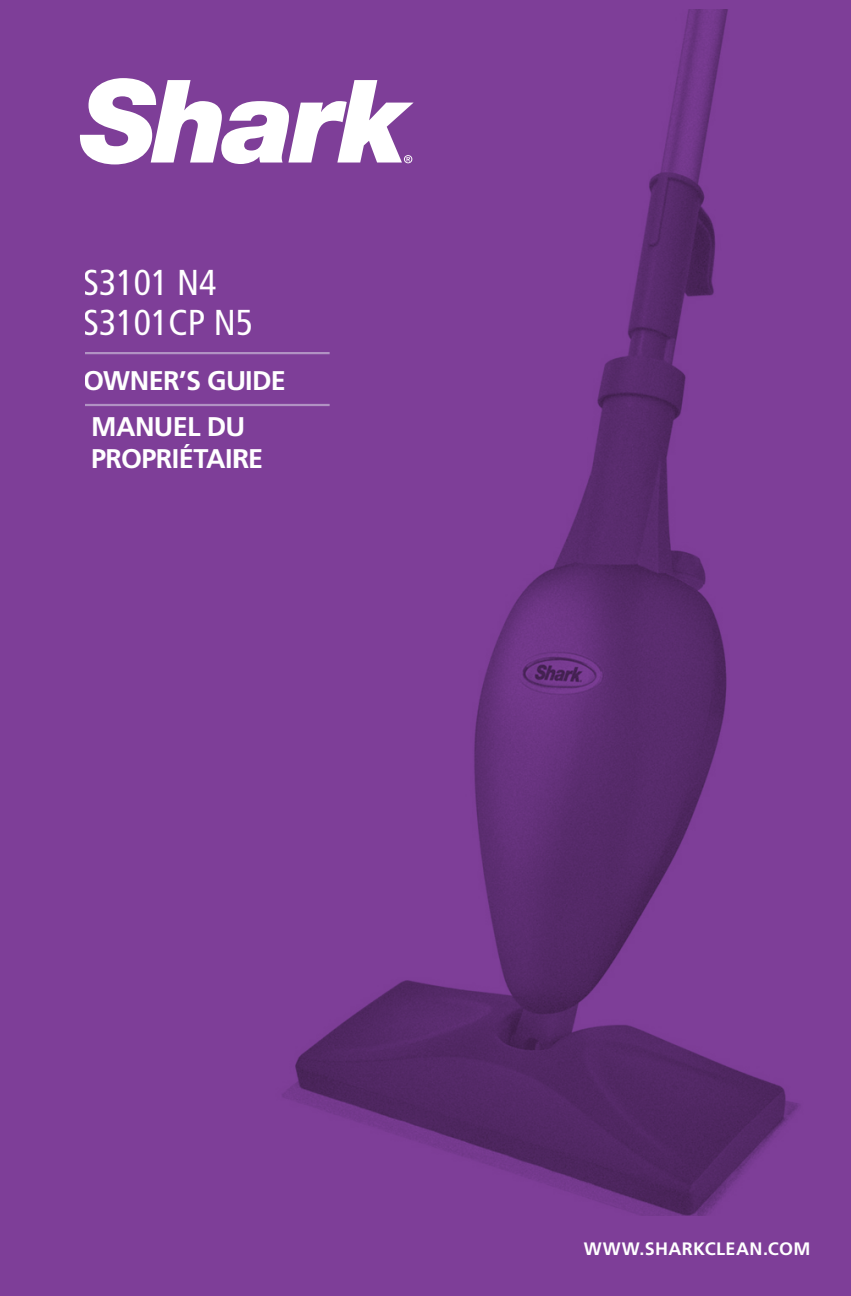
<style>
.page{position:relative;width:851px;height:1296px;background:#fff}
.page>*{position:absolute;margin:0;border:0;box-sizing:border-box;transform-origin:0 0}
.t1{font:condensed 36px/40.5px "Frutiger LT Std";color:#fff}
.t2{font:700 27px/32.4px "Frutiger LT Std";letter-spacing:-.025em;color:#fff}
.t3{font:700 18px "Frutiger LT Std";letter-spacing:.02em;color:#fff}
</style>
<div class="page">
<div style="left:0;top:0;width:850px;height:1296px;background:#7e3e98"></div>
<svg style="left:79px;top:78px;width:159px;height:86px"></svg>
<hr style="left:19px;top:404px;width:310px;height:2px;background:#b192c3">
<hr style="left:19px;top:352px;width:310px;height:2px;background:#b192c3">
<div style="left:0;top:268px;width:84px;height:297px;background:#7e3e98"></div>
<img style="left:238px;top:10px;width:562px;height:1205px">
<h1 class="t1" style="left:83px;top:262px;width:171px">S3101 N4<br>S3101CP N5</h1>
<p class="t2" style="left:83px;top:364px;width:204px">OWNER’S GUIDE</p>
<p class="t2" style="left:91px;top:410px;width:173px">MANUEL DU<br>PROPRIÉTAIRE</p>
<p class="t3" style="left:584px;top:1238px;width:228px">WWW.SHARKCLEAN.COM</p>
</div>
